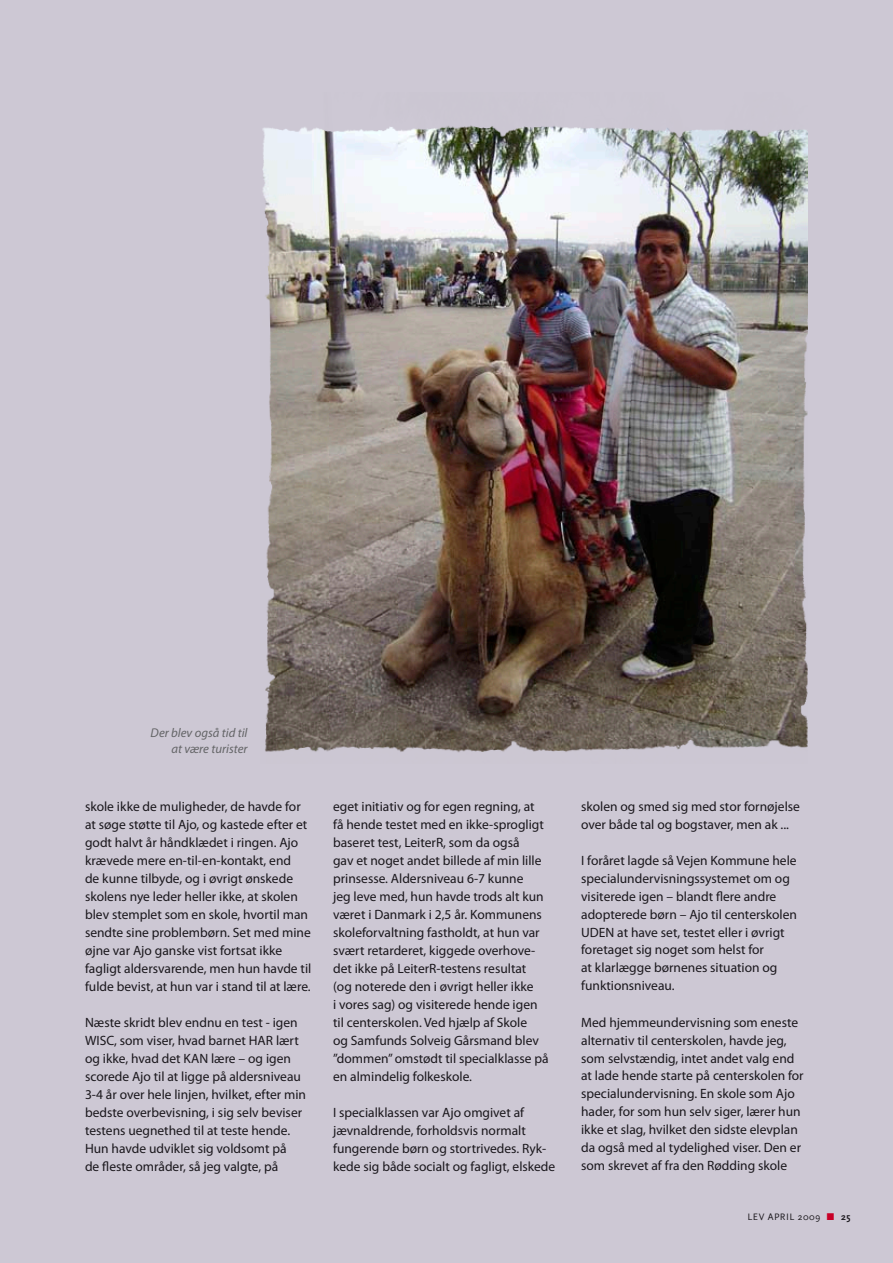
<style>
.page{position:relative;width:893px;height:1263px;background:#cdc8d4}
.page>*{position:absolute;margin:0;border:0;box-sizing:border-box;transform-origin:0 0}
.t1{font:13.5px/18px "Myriad Pro";color:#1a171c}
.t2{font:italic 12.75px/15.8px "Myriad Pro";color:#646567;text-align:right}
.t3{font:9.75px "Scala Sans";letter-spacing:.05em;color:#1a171c}
.s1{color:#c80027}
.s2{font-weight:700}
</style>
<div class="page">
<img style="left:281px;top:146px;width:512px;height:586px">
<img style="left:281px;top:732px;width:512px;height:21px">
<img style="left:281px;top:125px;width:512px;height:21px">
<img style="left:262px;top:127px;width:19px;height:625px">
<img style="left:793px;top:129px;width:15px;height:619px">
<p class="t2" style="left:151px;top:725px;width:98px">Der blev også tid til at være turister</p>
<p class="t1" style="left:85px;top:797px;width:228px">skole ikke de muligheder, de havde for at søge støtte til Ajo, og kastede efter et godt halvt år håndklædet i ringen. Ajo krævede mere en-til-en-kontakt, end<br>de kunne tilbyde, og i øvrigt ønskede skolens nye leder heller ikke, at skolen blev stemplet som en skole, hvortil man sendte sine problembørn. Set med mine øjne var Ajo ganske vist fortsat ikke fagligt aldersvarende, men hun havde til fulde bevist, at hun var i stand til at lære.</p>
<p class="t1" style="left:85px;top:1013px;width:222px">Næste skridt blev endnu en test - igen WISC, som viser, hvad barnet HAR lært og ikke, hvad det KAN lære – og igen scorede Ajo til at ligge på aldersniveau 3-4 år over hele linjen, hvilket, efter min bedste overbevisning, i sig selv beviser testens uegnethed til at teste hende.<br>Hun havde udviklet sig voldsomt på<br>de fleste områder, så jeg valgte, på</p>
<p class="t1" style="left:333px;top:797px;width:217px">eget initiativ og for egen regning, at<br>få hende testet med en ikke-sprogligt baseret test, LeiterR, som da også<br>gav et noget andet billede af min lille prinsesse. Aldersniveau 6-7 kunne<br>jeg leve med, hun havde trods alt kun været i Danmark i 2,5 år. Kommunens skoleforvaltning fastholdt, at hun var svært retarderet, kiggede overhove&shy;det ikke på LeiterR-testens resultat<br>(og noterede den i øvrigt heller ikke<br>i vores sag) og visiterede hende igen til centerskolen. Ved hjælp af Skole<br>og Samfunds Solveig Gårsmand blev ”dommen” omstødt til specialklasse på en almindelig folkeskole.</p>
<p class="t1" style="left:333px;top:1103px;width:224px">I specialklassen var Ajo omgivet af jævnaldrende, forholdsvis normalt fungerende børn og stortrivedes. Ryk&shy;kede sig både socialt og fagligt, elskede</p>
<p class="t1" style="left:581px;top:797px;width:220px">skolen og smed sig med stor fornøjelse over både tal og bogstaver, men ak ...</p>
<p class="t1" style="left:581px;top:851px;width:217px">I foråret lagde så Vejen Kommune hele specialundervisningssystemet om og visiterede igen – blandt flere andre adopterede børn – Ajo til centerskolen UDEN at have set, testet eller i øvrigt foretaget sig noget som helst for<br>at klarlægge børnenes situation og funktionsniveau.</p>
<p class="t1" style="left:581px;top:1013px;width:224px">Med hjemmeundervisning som eneste alternativ til centerskolen, havde jeg, som selvstændig, intet andet valg end at lade hende starte på centerskolen for specialundervisning. En skole som Ajo hader, for som hun selv siger, lærer hun ikke et slag, hvilket den sidste elevplan da også med al tydelighed viser. Den er som skrevet af fra den Rødding skole</p>
<p class="t3" style="left:748px;top:1211px;width:7px">LEV</p>
<p class="t3" style="left:768px;top:1211px;width:84px">april 2009 <span class="s1">■</span> <span class="s2">25</span></p>
</div>
